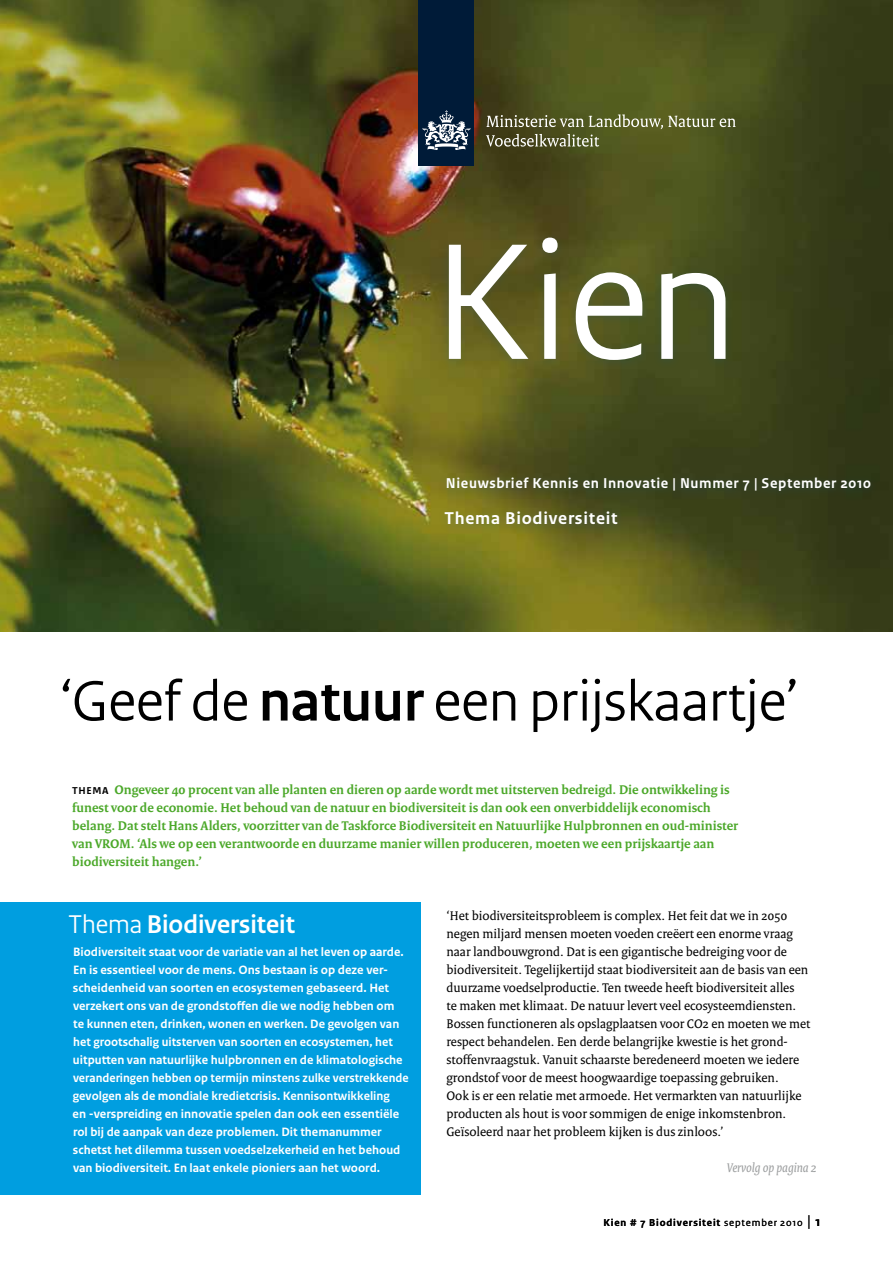
<style>
.page{position:relative;width:893px;height:1263px;background:#fff}
.page>*{position:absolute;margin:0;border:0;box-sizing:border-box;transform-origin:0 0}
.t1{font:174px "Rijksoverheid Sans Heading";color:#fff}
.t2{font:60px "Rijksoverheid Sans Heading";color:#000}
.t3{font:700 27px "Rijksoverheid Sans Heading";color:#fff}
.t4{font:700 18px "Rijksoverheid Sans Text";letter-spacing:.04em;color:#fff}
.t5{font:700 15px "Rijksoverheid Sans Text";letter-spacing:.04em;color:#fff}
.t6{font:13.5px/18px "Rijksoverheid Serif";color:#000}
.t7{font:700 13.5px/18px "Rijksoverheid Serif";color:#4ba829}
.t8{font:italic 13.5px "Rijksoverheid Serif";color:#9c9e9f}
.t9{font:700 12.75px/18px "Rijksoverheid Sans Text";color:#fff}
.t10{font:700 10.5px "Rijksoverheid Sans Text";letter-spacing:.08em;color:#000}
.s1{font-weight:700}
.s2{font-family:"Rijksoverheid Sans Text";font-size:10.5px;color:#000}
.s3{font-weight:400}
.s4{font-weight:400;font-size:16.5px}
.s5{font-size:13.5px}
</style>
<div class="page">
<div style="left:0;top:902px;width:421px;height:293px;background:#009ee0"></div>
<img style="left:0;top:0;width:893px;height:631px">
<div style="left:434px;top:230px;width:443px;height:304px;background:#0062a7;opacity:.15"></div>
<div style="left:419px;top:0;width:55px;height:166px;background:#001b38"></div>
<svg style="left:423px;top:110px;width:47px;height:40px"></svg>
<svg style="left:486px;top:114px;width:250px;height:33px;background:#676b3e"></svg>
<h1 class="t1" style="left:433px;top:202px;width:305px">Kien</h1>
<p class="t5" style="left:446px;top:474px;width:427px">Nieuwsbrief Kennis en Innovatie | Nummer 7 | September 2010</p>
<h3 class="t4" style="left:444px;top:508px;width:175px">Thema Biodiversiteit</h3>
<h2 class="t2" style="left:60px;top:666px;width:740px">‘Geef de <span class="s1">natuur</span> een prijskaartje’</h2>
<p class="t7" style="left:72px;top:780px;width:667px"><span class="s2">THEMA</span> Ongeveer 40 procent van alle planten en dieren op aarde wordt met uitsterven bedreigd. Die ontwikkeling is funest voor de economie. Het behoud van de natuur en biodiversiteit is dan ook een onverbiddelijk economisch belang. Dat stelt Hans Alders, voorzitter van de Taskforce Biodiversiteit en Natuurlijke Hulpbronnen en oud-minister van VROM. ‘Als we op een verantwoorde en duurzame manier willen produceren, moeten we een prijskaartje aan biodiversiteit hangen.’</p>
<h3 class="t3" style="left:68px;top:909px;width:228px"><span class="s3">Thema</span> Biodiversiteit</h3>
<p class="t9" style="left:73px;top:943px;width:338px">Biodiversiteit staat voor de variatie van al het leven op aarde.<br>En is essentieel voor de mens. Ons bestaan is op deze ver&shy;scheidenheid van soorten en ecosystemen gebaseerd. Het verzekert ons van de grondstoffen die we nodig hebben om<br>te kunnen eten, drinken, wonen en werken. De gevolgen van het grootschalig uitsterven van soorten en ecosystemen, het uitputten van natuurlijke hulpbronnen en de klimatologische veranderingen hebben op termijn minstens zulke verstrekkende gevolgen als de mondiale kredietcrisis. Kennisontwikkeling<br>en -verspreiding en innovatie spelen dan ook een essentiële rol bij de aanpak van deze problemen. Dit themanummer schetst het dilemma tussen voedselzekerheid en het behoud van biodiversiteit. En laat enkele pioniers aan het woord.</p>
<p class="t6" style="left:446px;top:906px;width:365px">‘Het biodiversiteitsprobleem is complex. Het feit dat we in 2050 negen miljard mensen moeten voeden creëert een enorme vraag naar landbouwgrond. Dat is een gigantische bedreiging voor de biodiversiteit. Tegelijkertijd staat biodiversiteit aan de basis van een duurzame voedselproductie. Ten tweede heeft biodiversiteit alles<br>te maken met klimaat. De natuur levert veel ecosysteemdiensten.<br>Bossen functioneren als opslagplaatsen voor CO2 en moeten we met respect behandelen. Een derde belangrijke kwestie is het grond&shy;stoffenvraagstuk. Vanuit schaarste beredeneerd moeten we iedere grondstof voor de meest hoogwaardige toepassing gebruiken.<br>Ook is er een relatie met armoede. Het vermarkten van natuurlijke producten als hout is voor sommigen de enige inkomstenbron.<br>Geïsoleerd naar het probleem kijken is dus zinloos.’</p>
<p class="t8" style="left:727px;top:1159px;width:91px">Vervolg op pagina 2</p>
<p class="t10" style="left:604px;top:1216px;width:219px">Kien # 7 Biodiversiteit <span class="s3">september 2010</span> <span class="s4">|</span> <span class="s5">1</span></p>
</div>
